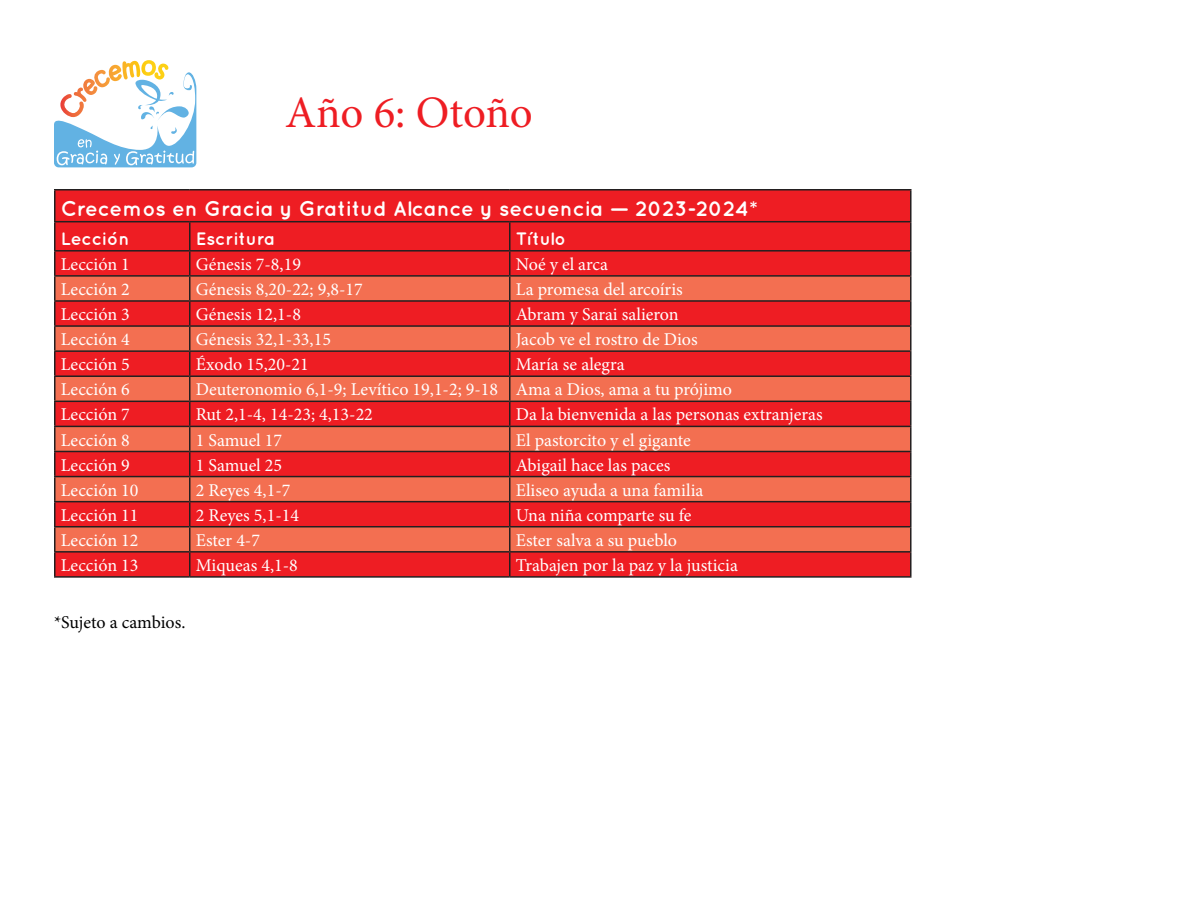
<style>
.page{position:relative;width:1188px;height:918px;background:#fff}
.page>*{position:absolute;margin:0;border:0;box-sizing:border-box;transform-origin:0 0}
.t1{font:45px "Minion Pro";letter-spacing:-.005em;color:#ee1d23}
.t2{font:700 21px "Quicksand";color:#fff}
.t3{font:18px "Minion Pro";color:#fff}
.t4{font:700 18px "Quicksand";color:#fff}
.t5{font:18px "Minion Pro";letter-spacing:-.005em;color:#000}
</style>
<div class="page">
<svg style="left:54px;top:60px;width:142px;height:107px"></svg>
<div style="left:56px;top:190px;width:854px;height:386px;background:#ee1d23"></div>
<svg style="left:56px;top:277px;width:854px;height:274px;background:#ee493b"></svg>
<hr style="left:54px;top:189px;width:136px;height:1px;background:#231f20">
<hr style="left:54px;top:190px;width:2px;height:31px;background:#231f20">
<hr style="left:190px;top:189px;width:320px;height:1px;background:#231f20">
<hr style="left:510px;top:189px;width:402px;height:1px;background:#231f20">
<hr style="left:910px;top:190px;width:2px;height:31px;background:#231f20">
<hr style="left:54px;top:221px;width:136px;height:1px;background:#231f20">
<hr style="left:54px;top:222px;width:2px;height:28px;background:#231f20">
<hr style="left:190px;top:221px;width:320px;height:1px;background:#231f20">
<hr style="left:510px;top:221px;width:402px;height:1px;background:#231f20">
<hr style="left:509px;top:222px;width:2px;height:28px;background:#231f20">
<hr style="left:910px;top:222px;width:2px;height:28px;background:#231f20">
<hr style="left:54px;top:250px;width:136px;height:2px;background:#231f20">
<hr style="left:54px;top:252px;width:2px;height:23px;background:#231f20">
<hr style="left:190px;top:250px;width:320px;height:2px;background:#231f20">
<hr style="left:510px;top:250px;width:402px;height:2px;background:#231f20">
<hr style="left:509px;top:252px;width:2px;height:23px;background:#231f20">
<hr style="left:910px;top:252px;width:2px;height:23px;background:#231f20">
<hr style="left:54px;top:275px;width:136px;height:2px;background:#231f20">
<hr style="left:54px;top:277px;width:2px;height:23px;background:#231f20">
<hr style="left:190px;top:275px;width:320px;height:2px;background:#231f20">
<hr style="left:510px;top:275px;width:402px;height:2px;background:#231f20">
<hr style="left:509px;top:277px;width:2px;height:23px;background:#231f20">
<hr style="left:910px;top:277px;width:2px;height:23px;background:#231f20">
<hr style="left:54px;top:300px;width:136px;height:2px;background:#231f20">
<hr style="left:54px;top:302px;width:2px;height:23px;background:#231f20">
<hr style="left:190px;top:300px;width:320px;height:2px;background:#231f20">
<hr style="left:510px;top:300px;width:402px;height:2px;background:#231f20">
<hr style="left:509px;top:302px;width:2px;height:23px;background:#231f20">
<hr style="left:910px;top:302px;width:2px;height:23px;background:#231f20">
<hr style="left:54px;top:325px;width:136px;height:2px;background:#231f20">
<hr style="left:54px;top:327px;width:2px;height:23px;background:#231f20">
<hr style="left:190px;top:325px;width:320px;height:2px;background:#231f20">
<hr style="left:510px;top:325px;width:402px;height:2px;background:#231f20">
<hr style="left:509px;top:327px;width:2px;height:23px;background:#231f20">
<hr style="left:910px;top:327px;width:2px;height:23px;background:#231f20">
<hr style="left:54px;top:350px;width:136px;height:2px;background:#231f20">
<hr style="left:54px;top:352px;width:2px;height:23px;background:#231f20">
<hr style="left:190px;top:350px;width:320px;height:2px;background:#231f20">
<hr style="left:510px;top:350px;width:402px;height:2px;background:#231f20">
<hr style="left:509px;top:352px;width:2px;height:23px;background:#231f20">
<hr style="left:910px;top:352px;width:2px;height:23px;background:#231f20">
<hr style="left:54px;top:375px;width:136px;height:2px;background:#231f20">
<hr style="left:54px;top:377px;width:2px;height:24px;background:#231f20">
<hr style="left:190px;top:375px;width:320px;height:2px;background:#231f20">
<hr style="left:510px;top:375px;width:402px;height:2px;background:#231f20">
<hr style="left:509px;top:377px;width:2px;height:24px;background:#231f20">
<hr style="left:910px;top:377px;width:2px;height:24px;background:#231f20">
<hr style="left:54px;top:401px;width:136px;height:1px;background:#231f20">
<hr style="left:54px;top:402px;width:2px;height:24px;background:#231f20">
<hr style="left:190px;top:401px;width:320px;height:1px;background:#231f20">
<hr style="left:510px;top:401px;width:402px;height:1px;background:#231f20">
<hr style="left:509px;top:402px;width:2px;height:24px;background:#231f20">
<hr style="left:910px;top:402px;width:2px;height:24px;background:#231f20">
<hr style="left:54px;top:426px;width:136px;height:1px;background:#231f20">
<hr style="left:54px;top:427px;width:2px;height:24px;background:#231f20">
<hr style="left:190px;top:426px;width:320px;height:1px;background:#231f20">
<hr style="left:510px;top:426px;width:402px;height:1px;background:#231f20">
<hr style="left:509px;top:427px;width:2px;height:24px;background:#231f20">
<hr style="left:910px;top:427px;width:2px;height:24px;background:#231f20">
<hr style="left:54px;top:451px;width:136px;height:1px;background:#231f20">
<hr style="left:54px;top:452px;width:2px;height:24px;background:#231f20">
<hr style="left:190px;top:451px;width:320px;height:1px;background:#231f20">
<hr style="left:510px;top:451px;width:402px;height:1px;background:#231f20">
<hr style="left:509px;top:452px;width:2px;height:24px;background:#231f20">
<hr style="left:910px;top:452px;width:2px;height:24px;background:#231f20">
<hr style="left:54px;top:476px;width:136px;height:1px;background:#231f20">
<hr style="left:54px;top:477px;width:2px;height:24px;background:#231f20">
<hr style="left:190px;top:476px;width:320px;height:1px;background:#231f20">
<hr style="left:510px;top:476px;width:402px;height:1px;background:#231f20">
<hr style="left:509px;top:477px;width:2px;height:24px;background:#231f20">
<hr style="left:910px;top:477px;width:2px;height:24px;background:#231f20">
<hr style="left:54px;top:501px;width:136px;height:1px;background:#231f20">
<hr style="left:54px;top:502px;width:2px;height:24px;background:#231f20">
<hr style="left:190px;top:501px;width:320px;height:1px;background:#231f20">
<hr style="left:510px;top:501px;width:402px;height:1px;background:#231f20">
<hr style="left:509px;top:502px;width:2px;height:24px;background:#231f20">
<hr style="left:910px;top:502px;width:2px;height:24px;background:#231f20">
<hr style="left:54px;top:526px;width:136px;height:1px;background:#231f20">
<hr style="left:54px;top:527px;width:2px;height:24px;background:#231f20">
<hr style="left:190px;top:526px;width:320px;height:1px;background:#231f20">
<hr style="left:510px;top:526px;width:402px;height:1px;background:#231f20">
<hr style="left:509px;top:527px;width:2px;height:24px;background:#231f20">
<hr style="left:910px;top:527px;width:2px;height:24px;background:#231f20">
<hr style="left:54px;top:551px;width:136px;height:2px;background:#231f20">
<hr style="left:54px;top:553px;width:2px;height:23px;background:#231f20">
<hr style="left:190px;top:551px;width:320px;height:2px;background:#231f20">
<svg style="left:189px;top:222px;width:1px;height:354px"></svg>
<hr style="left:510px;top:551px;width:402px;height:2px;background:#231f20">
<hr style="left:509px;top:553px;width:2px;height:23px;background:#231f20">
<hr style="left:910px;top:553px;width:2px;height:23px;background:#231f20">
<hr style="left:54px;top:576px;width:136px;height:2px;background:#231f20">
<hr style="left:190px;top:576px;width:320px;height:2px;background:#231f20">
<hr style="left:510px;top:576px;width:402px;height:2px;background:#231f20">
<h1 class="t1" style="left:285px;top:83px;width:249px">Año 6: Otoño</h1>
<p class="t2" style="left:61px;top:196px;width:698px">Crecemos en Gracia y Gratitud Alcance y secuencia — 2023-2024*</p>
<p class="t4" style="left:61px;top:228px;width:70px">Lección</p>
<p class="t4" style="left:196px;top:228px;width:81px">Escritura</p>
<p class="t4" style="left:516px;top:228px;width:52px">Título</p>
<p class="t3" style="left:61px;top:252px;width:71px">Lección 1</p>
<p class="t3" style="left:196px;top:252px;width:107px">Génesis 7-8,19</p>
<p class="t3" style="left:516px;top:252px;width:94px">Noé y el arca</p>
<p class="t3" style="left:61px;top:277px;width:71px">Lección 2</p>
<p class="t3" style="left:196px;top:277px;width:169px">Génesis 8,20-22; 9,8-17</p>
<p class="t3" style="left:516px;top:277px;width:169px">La promesa del arcoíris</p>
<p class="t3" style="left:61px;top:302px;width:71px">Lección 3</p>
<p class="t3" style="left:196px;top:302px;width:107px">Génesis 12,1-8</p>
<p class="t3" style="left:516px;top:302px;width:165px">Abram y Sarai salieron</p>
<p class="t3" style="left:61px;top:327px;width:71px">Lección 4</p>
<p class="t3" style="left:196px;top:327px;width:137px">Génesis 32,1-33,15</p>
<p class="t3" style="left:516px;top:327px;width:183px">Jacob ve el rostro de Dios</p>
<p class="t3" style="left:61px;top:352px;width:71px">Lección 5</p>
<p class="t3" style="left:196px;top:352px;width:115px">Éxodo 15,20-21</p>
<p class="t3" style="left:516px;top:352px;width:110px">María se alegra</p>
<p class="t3" style="left:61px;top:378px;width:71px">Lección 6</p>
<p class="t3" style="left:196px;top:378px;width:538px">Deuteronomio 6,1-9; Levítico 19,1-2; 9-18 Ama a Dios, ama a tu prójimo</p>
<p class="t3" style="left:61px;top:403px;width:71px">Lección 7</p>
<p class="t3" style="left:196px;top:403px;width:179px">Rut 2,1-4, 14-23; 4,13-22</p>
<p class="t3" style="left:516px;top:403px;width:308px">Da la bienvenida a las personas extranjeras</p>
<p class="t3" style="left:61px;top:428px;width:71px">Lección 8</p>
<p class="t3" style="left:196px;top:428px;width:88px">1 Samuel 17</p>
<p class="t3" style="left:516px;top:428px;width:177px">El pastorcito y el gigante</p>
<p class="t3" style="left:61px;top:453px;width:71px">Lección 9</p>
<p class="t3" style="left:196px;top:453px;width:88px">1 Samuel 25</p>
<p class="t3" style="left:516px;top:453px;width:156px">Abigail hace las paces</p>
<p class="t3" style="left:61px;top:478px;width:79px">Lección 10</p>
<p class="t3" style="left:196px;top:478px;width:96px">2 Reyes 4,1-7</p>
<p class="t3" style="left:516px;top:478px;width:189px">Eliseo ayuda a una familia</p>
<p class="t3" style="left:61px;top:503px;width:79px">Lección 11</p>
<p class="t3" style="left:196px;top:503px;width:105px">2 Reyes 5,1-14</p>
<p class="t3" style="left:516px;top:503px;width:177px">Una niña comparte su fe</p>
<p class="t3" style="left:61px;top:528px;width:79px">Lección 12</p>
<p class="t3" style="left:196px;top:528px;width:66px">Ester 4-7</p>
<p class="t3" style="left:516px;top:528px;width:163px">Ester salva a su pueblo</p>
<p class="t3" style="left:61px;top:553px;width:79px">Lección 13</p>
<p class="t3" style="left:196px;top:553px;width:104px">Miqueas 4,1-8</p>
<p class="t3" style="left:516px;top:553px;width:224px">Trabajen por la paz y la justicia</p>
<p class="t5" style="left:54px;top:610px;width:133px">*Sujeto a cambios.</p>
</div>
